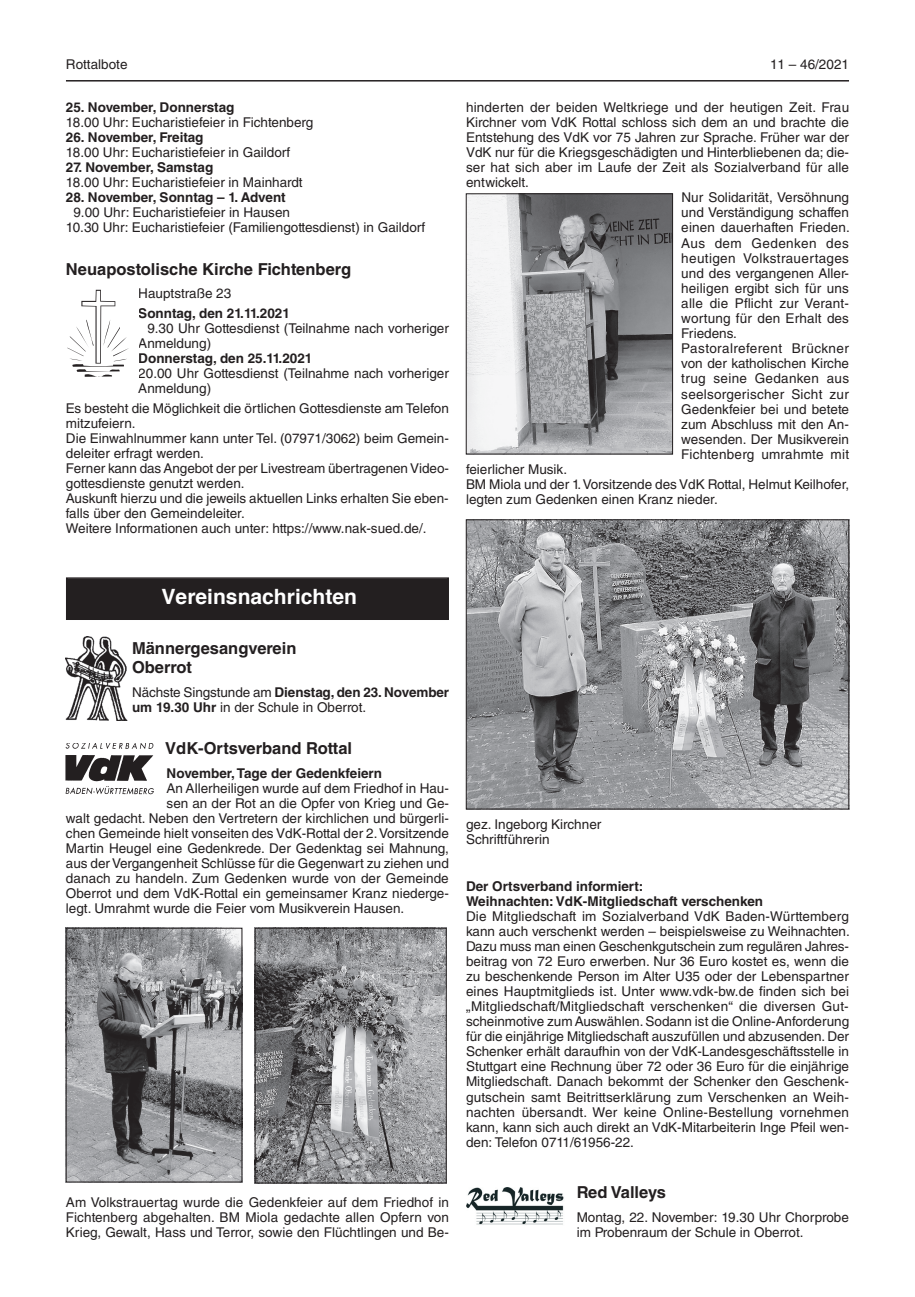
<style>
.page{position:relative;width:915px;height:1297px;background:#fff}
.page>*{position:absolute;margin:0;border:0;box-sizing:border-box;transform-origin:0 0}
.t1{font:700 21px "Helvetica";color:#fff}
.t2{font:700 16.5px/19.5px "Helvetica LT Std";color:#231f20}
.t3{font:13.5px/15px "Helvetica LT Std";color:#231f20}
.t4{font:700 13.5px/15.1px "Helvetica LT Std";color:#231f20}
.t5{font:13.5px "Helvetica LT Std";letter-spacing:.02em;color:#231f20}
.t6{font:13.5px "Helvetica LT Std";letter-spacing:.025em;color:#231f20}
.t7{font:13.5px "Helvetica LT Std";letter-spacing:.035em;color:#231f20}
.s1{font-weight:700}
</style>
<div class="page">
<hr style="left:66px;top:80px;width:782px;height:2px;background:#231f20">
<div style="left:67px;top:579px;width:380px;height:39px;background:#231f20"></div>
<div style="left:66px;top:577px;width:383px;height:43px;border:2px solid #231f20"></div>
<img style="left:66px;top:636px;width:62px;height:85px">
<img style="left:66px;top:743px;width:88px;height:52px">
<img style="left:68px;top:930px;width:172px;height:250px">
<div style="left:66px;top:928px;width:176px;height:254px;border:1px solid #231f20"></div>
<img style="left:257px;top:930px;width:187px;height:251px">
<div style="left:255px;top:928px;width:191px;height:255px;border:1px solid #231f20"></div>
<svg style="left:67px;top:290px;width:62px;height:87px"></svg>
<img style="left:468px;top:196px;width:202px;height:256px">
<div style="left:466px;top:194px;width:206px;height:260px;border:1px solid #231f20"></div>
<img style="left:468px;top:522px;width:378px;height:285px">
<div style="left:466px;top:520px;width:382px;height:289px;border:1px solid #231f20"></div>
<img style="left:466px;top:1187px;width:98px;height:38px">
<p class="t3" style="left:66px;top:57px;width:63px">Rottalbote</p>
<p class="t3" style="left:769px;top:57px;width:80px">11 – 46/2021</p>
<p class="t4" style="left:66px;top:99px;width:170px">25. November, Donnerstag</p>
<p class="t3" style="left:66px;top:114px;width:249px">18.00 Uhr: Eucharistiefeier in Fichtenberg</p>
<p class="t4" style="left:66px;top:129px;width:139px">26. November, Freitag</p>
<p class="t3" style="left:66px;top:144px;width:226px">18.00 Uhr: Eucharistiefeier in Gaildorf</p>
<p class="t4" style="left:66px;top:159px;width:149px">27. November, Samstag</p>
<p class="t3" style="left:66px;top:174px;width:238px">18.00 Uhr: Eucharistiefeier in Mainhardt</p>
<p class="t4" style="left:66px;top:189px;width:221px">28. November, Sonntag – 1. Advent</p>
<p class="t3" style="left:66px;top:204px;width:360px;text-indent:8px">9.00 Uhr: Eucharistiefeier in Hausen<br>10.30 Uhr: Eucharistiefeier (Familiengottesdienst) in Gaildorf</p>
<p class="t2" style="left:66px;top:259px;width:286px">Neuapostolische Kirche Fichtenberg</p>
<p class="t3" style="left:138px;top:286px;width:94px">Hauptstraße 23</p>
<p class="t4" style="left:138px;top:305px;width:153px">Sonntag, den 21.11.2021</p>
<p class="t3" style="left:138px;top:321px;width:312px;text-indent:9px">9.30 Uhr Gottesdienst (Teilnahme nach vorheriger<br>Anmeldung)</p>
<p class="t4" style="left:138px;top:350px;width:175px">Donnerstag, den 25.11.2021</p>
<p class="t3" style="left:138px;top:366px;width:312px">20.00 Uhr Gottesdienst (Teilnahme nach vorheriger<br>Anmeldung)</p>
<p class="t3" style="left:66px;top:400px;width:384px">Es besteht die Möglichkeit die örtlichen Gottesdienste am Telefon mitzufeiern.<br>Die Einwahlnummer kann unter Tel. (07971/3062) beim Gemein&shy;deleiter erfragt werden.<br>Ferner kann das Angebot der per Livestream übertragenen Video&shy;gottesdienste genutzt werden.<br>Auskunft hierzu und die jeweils aktuellen Links erhalten Sie eben&shy;falls über den Gemeindeleiter.<br>Weitere Informationen auch unter: https://www.nak-sued.de/.</p>
<p class="t3" style="left:466px;top:99px;width:384px">hinderten der beiden Weltkriege und der heutigen Zeit. Frau</p>
<p class="t3" style="left:466px;top:115px;width:384px">Kirchner vom VdK Rottal schloss sich dem an und brachte die</p>
<p class="t3" style="left:466px;top:130px;width:384px">Entstehung des VdK vor 75 Jahren zur Sprache. Früher war der</p>
<p class="t3" style="left:466px;top:145px;width:384px">VdK nur für die Kriegsgeschädigten und Hinterbliebenen da; die-</p>
<p class="t3" style="left:466px;top:160px;width:384px">ser hat sich aber im Laufe der Zeit als Sozialverband für alle</p>
<p class="t3" style="left:466px;top:175px;width:65px">entwickelt.</p>
<p class="t3" style="left:681px;top:190px;width:169px">Nur Solidarität, Versöhnung</p>
<p class="t3" style="left:681px;top:205px;width:169px">und Verständigung schaffen</p>
<p class="t3" style="left:681px;top:220px;width:170px">einen dauerhaften Frieden.</p>
<p class="t7" style="left:681px;top:235px;width:169px">Aus dem Gedenken des</p>
<p class="t6" style="left:681px;top:250px;width:169px">heutigen Volkstrauertages</p>
<p class="t3" style="left:681px;top:265px;width:169px">und des vergangenen Aller-</p>
<p class="t3" style="left:681px;top:281px;width:169px">heiligen ergibt sich für uns</p>
<p class="t3" style="left:681px;top:296px;width:169px">alle die Pflicht zur Verant-</p>
<p class="t3" style="left:681px;top:311px;width:169px">wortung für den Erhalt des</p>
<p class="t3" style="left:681px;top:326px;width:57px">Friedens.</p>
<p class="t7" style="left:681px;top:341px;width:169px">Pastoralreferent Brückner</p>
<p class="t3" style="left:681px;top:356px;width:169px">von der katholischen Kirche</p>
<p class="t6" style="left:681px;top:371px;width:169px">trug seine Gedanken aus</p>
<p class="t5" style="left:681px;top:386px;width:169px">seelsorgerischer Sicht zur</p>
<p class="t3" style="left:681px;top:401px;width:169px">Gedenkfeier bei und betete</p>
<p class="t3" style="left:681px;top:416px;width:169px">zum Abschluss mit den An-</p>
<p class="t3" style="left:681px;top:431px;width:169px">wesenden. Der Musikverein</p>
<p class="t5" style="left:681px;top:446px;width:169px">Fichtenberg umrahmte mit</p>
<p class="t3" style="left:466px;top:462px;width:103px">feierlicher Musik.</p>
<p class="t3" style="left:466px;top:477px;width:384px">BM Miola und der 1. Vorsitzende des VdK Rottal, Helmut Keilhofer,</p>
<p class="t3" style="left:466px;top:492px;width:253px">legten zum Gedenken einen Kranz nieder.</p>
<h1 class="t1" style="left:161px;top:580px;width:197px">Vereinsnachrichten</h1>
<p class="t2" style="left:132px;top:638px;width:166px">Männergesangverein<br>Oberrot</p>
<p class="t3" style="left:132px;top:684px;width:318px">Nächste Singstunde am <span class="s1">Dienstag, den 23. November um 19.30 Uhr</span> in der Schule in Oberrot.</p>
<p class="t2" style="left:165px;top:739px;width:188px">VdK-Ortsverband Rottal</p>
<p class="t4" style="left:166px;top:765px;width:217px">November, Tage der Gedenkfeiern</p>
<p class="t3" style="left:166px;top:781px;width:284px">An Allerheiligen wurde auf dem Friedhof in Hau-</p>
<p class="t3" style="left:166px;top:796px;width:284px">sen an der Rot an die Opfer von Krieg und Ge-</p>
<p class="t3" style="left:66px;top:811px;width:384px">walt gedacht. Neben den Vertretern der kirchlichen und bürgerli-</p>
<p class="t3" style="left:66px;top:826px;width:384px">chen Gemeinde hielt vonseiten des VdK-Rottal der 2. Vorsitzende</p>
<p class="t3" style="left:66px;top:841px;width:384px">Martin Heugel eine Gedenkrede. Der Gedenktag sei Mahnung,</p>
<p class="t3" style="left:66px;top:856px;width:384px">aus der Vergangenheit Schlüsse für die Gegenwart zu ziehen und</p>
<p class="t3" style="left:66px;top:871px;width:384px">danach zu handeln. Zum Gedenken wurde von der Gemeinde</p>
<p class="t3" style="left:66px;top:886px;width:384px">Oberrot und dem VdK-Rottal ein gemeinsamer Kranz niederge-</p>
<p class="t3" style="left:66px;top:901px;width:340px">legt. Umrahmt wurde die Feier vom Musikverein Hausen.</p>
<p class="t3" style="left:66px;top:1195px;width:384px;text-align:justify">Am Volkstrauertag wurde die Gedenkfeier auf dem Friedhof in Fichtenberg abgehalten. BM Miola gedachte allen Opfern von Krieg, Gewalt, Hass und Terror, sowie den Flüchtlingen und Be-</p>
<p class="t3" style="left:466px;top:816px;width:137px">gez. Ingeborg Kirchner<br>Schriftführerin</p>
<p class="t4" style="left:466px;top:878px;width:298px">Der Ortsverband informiert:<br>Weihnachten: VdK-Mitgliedschaft verschenken</p>
<p class="t3" style="left:466px;top:908px;width:385px;text-align:justify">Die Mitgliedschaft im Sozialverband VdK Baden-Württemberg kann auch verschenkt werden – beispielsweise zu Weihnachten.<br>Dazu muss man einen Geschenkgutschein zum regulären Jahres&shy;beitrag von 72 Euro erwerben. Nur 36 Euro kostet es, wenn die zu beschenkende Person im Alter U35 oder der Lebenspartner eines Hauptmitglieds ist. Unter www.vdk-bw.de finden sich bei „Mitgliedschaft/Mitgliedschaft verschenken“ die diversen Gut&shy;scheinmotive zum Auswählen. Sodann ist die Online-Anforderung für die einjährige Mitgliedschaft auszufüllen und abzusenden. Der Schenker erhält daraufhin von der VdK-Landesgeschäftsstelle in Stuttgart eine Rechnung über 72 oder 36 Euro für die einjährige Mitgliedschaft. Danach bekommt der Schenker den Geschenk&shy;gutschein samt Beitrittserklärung zum Verschenken an Weih&shy;nachten übersandt. Wer keine Online-Bestellung vornehmen kann, kann sich auch direkt an VdK-Mitarbeiterin Inge Pfeil wen&shy;den: Telefon 0711/61956-22.</p>
<p class="t2" style="left:576px;top:1182px;width:91px">Red Valleys</p>
<p class="t3" style="left:576px;top:1209px;width:274px">Montag, 22. November: 19.30 Uhr Chorprobe im Probenraum der Schule in Oberrot.</p>
</div>
